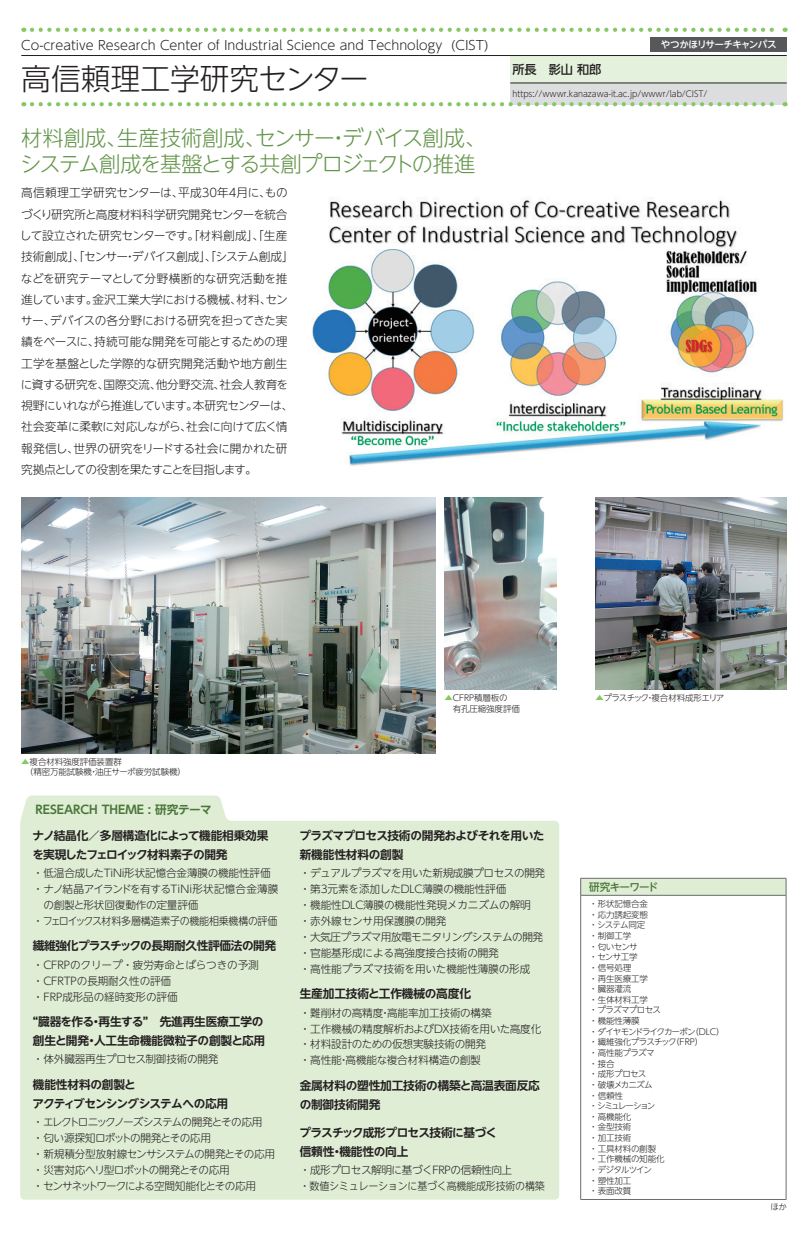
<style>
.page{position:relative;width:808px;height:1238px;background:#fff}
.page>*{position:absolute;margin:0;border:0;box-sizing:border-box;transform-origin:0 0}
.t1{font:300 29.7px "UD Shin Go NT Pr 6 N";color:#231f20}
.t2{font:300 21.3px/25.5px "UD Shin Go NT Pr 6 N";letter-spacing:-.065em;color:#63954a}
.t3{font:300 21.3px "UD Shin Go NT Pr 6 N";letter-spacing:-.045em;color:#63954a}
.t4{font:300 12.75px "UD Shin Go NT Pr 6 N";color:#231f20}
.t5{font:500 12.15px "UD Shin Go NT Pr 6 N";color:#231f20}
.t6{font:300 11.7px/21.3px "UD Shin Go NT Pr 6 N";letter-spacing:-.03em;color:#231f20}
.t7{font:700 11.7px/19.2px "UD Shin Go NT Pr 6 N De";letter-spacing:-.025em;color:#231f20}
.t8{font:300 11.7px/21.3px "UD Shin Go NT Pr 6 N";letter-spacing:-.085em;color:#231f20}
.t9{font:700 11.7px/19.2px "UD Shin Go NT Pr 6 N De";letter-spacing:-.045em;color:#231f20}
.t10{font:300 11.7px/21.3px "UD Shin Go NT Pr 6 N";letter-spacing:-.055em;color:#231f20}
.t11{font:300 11.7px "UD Shin Go NT Pr 6 N";color:#231f20}
.t12{font:300 11.7px "UD Shin Go NT Pr 6 N";letter-spacing:.02em;color:#231f20}
.t13{font:700 11.7px "UD Shin Go NT Pr 6 N De";color:#4a7639}
.t14{font:300 11.7px "UD Shin Go NT Pr 6 N";letter-spacing:.005em;color:#231f20}
.t15{font:300 11.7px "UD Shin Go NT Pr 6 N";letter-spacing:-.065em;color:#231f20}
.t16{font:300 10.65px/15.9px "UD Shin Go NT Pr 6 N";letter-spacing:-.015em;color:#231f20}
.t17{font:300 10.65px/15.9px "UD Shin Go NT Pr 6 N";letter-spacing:-.085em;color:#231f20}
.t18{font:500 10.65px "UD Shin Go NT Pr 6 N";letter-spacing:-.075em;color:#4a7639}
.t19{font:500 9.6px "UD Shin Go NT Pr 6 N";letter-spacing:-.055em;color:#fff}
.t20{font:300 8.55px/10.6px "UD Shin Go NT Pr 6 N";letter-spacing:-.015em;color:#231f20}
.t21{font:300 8.55px "UD Shin Go NT Pr 6 N";letter-spacing:-.015em;color:#231f20;scale:.93 1}
.t22{font:300 8.55px/10.6px "UD Shin Go NT Pr 6 N";letter-spacing:-.11em;color:#231f20}
.t23{font:300 8.55px "UD Shin Go NT Pr 6 N";letter-spacing:-.055em;color:#231f20}
.s1{color:#87c765}
</style>
<div class="page">
<div style="left:20px;top:795px;width:539px;height:404px;background:#deedd4"></div>
<div style="left:510px;top:55px;width:277px;height:28px;background:#e4f1dc"></div>
<div style="left:510px;top:83px;width:277px;height:21px;background:#dcdddf"></div>
<hr style="left:510px;top:83px;width:277px;height:1px;background:#231f20">
<svg style="left:32px;top:102px;width:753px;height:4px"></svg>
<hr style="left:21px;top:55px;width:766px;height:1px;background:#231f20">
<svg style="left:32px;top:28px;width:753px;height:4px"></svg>
<div style="left:651px;top:37px;width:136px;height:15px;background:#57585a"></div>
<div style="left:581px;top:878px;width:205px;height:17px;background:#deedd4"></div>
<hr style="left:580px;top:878px;width:206px;height:1px;background:#6c6d70">
<svg style="left:580px;top:878px;width:1px;height:17px"></svg>
<svg style="left:786px;top:878px;width:1px;height:17px"></svg>
<hr style="left:580px;top:895px;width:206px;height:1px;background:#6c6d70">
<hr style="left:580px;top:895px;width:1px;height:304px;background:#6c6d70">
<hr style="left:786px;top:895px;width:1px;height:304px;background:#6c6d70">
<hr style="left:580px;top:1199px;width:206px;height:1px;background:#6c6d70">
<img style="left:312px;top:198px;width:472px;height:268px">
<img style="left:595px;top:497px;width:192px;height:192px">
<img style="left:444px;top:497px;width:112px;height:192px">
<img style="left:21px;top:497px;width:415px;height:256px">
<p class="t4" style="left:21px;top:34px;width:422px">Co-creative Research Center of Industrial Science and Technology</p>
<h1 class="t1" style="left:21px;top:55px;width:349px">高信頼理工学研究センター</h1>
<p class="t4" style="left:451px;top:34px;width:40px">(CIST(</p>
<h2 class="t3" style="left:255px;top:121px;width:233px">センサーデバイス創成、</h2>
<h2 class="t3" style="left:117px;top:121px;width:150px">生産技術創成、</h2>
<h2 class="t2" style="left:20px;top:125px;width:457px">材料創成、<br>システム創成を基盤とする共創プロジェクトの推進</h2>
<p class="t6" style="left:265px;top:182px;width:24px">もの</p>
<h2 class="t3" style="left:328px;top:121px;width:23px">・</h2>
<p class="t6" style="left:20px;top:182px;width:275px">高信頼理工学研究センターは、<br>づくり研究所と高度材料科学研究開発センターを統合して設立された研究センターです。「材料創成」、「生産技術創成」、「センサーデバイス創成」、「システム創成「</p>
<p class="t6" style="left:217px;top:182px;width:13px">年</p>
<p class="t6" style="left:178px;top:182px;width:25px">平成</p>
<p class="t6" style="left:236px;top:182px;width:36px">月に、</p>
<p class="t6" style="left:200px;top:182px;width:21px">３０</p>
<p class="t6" style="left:227px;top:182px;width:13px">４</p>
<p class="t6" style="left:124px;top:246px;width:13px">・</p>
<p class="t11" style="left:21px;top:268px;width:268px">などを研究テーマとして分野横断的な研究活動を推</p>
<p class="t6" style="left:266px;top:288px;width:24px">セン</p>
<p class="t14" style="left:93px;top:290px;width:151px">金沢工業大学における機械、</p>
<p class="t6" style="left:50px;top:288px;width:239px;text-indent:-28px">進しています。<br>デバイスの各分野における研究を担ってきた実</p>
<p class="t6" style="left:236px;top:288px;width:37px">材料、</p>
<p class="t6" style="left:21px;top:309px;width:36px">サー、</p>
<p class="t6" style="left:21px;top:331px;width:80px">績をベースに、</p>
<p class="t12" style="left:21px;top:354px;width:268px">工学を基盤とした学際的な研究開発活動や地方創生</p>
<p class="t6" style="left:219px;top:373px;width:70px">社会人教育を</p>
<p class="t6" style="left:94px;top:331px;width:195px">持続可能な開発を可能とするための理</p>
<p class="t6" style="left:21px;top:373px;width:142px">に資する研究を国際交流、</p>
<p class="t6" style="left:98px;top:373px;width:13px">、</p>
<p class="t6" style="left:156px;top:373px;width:71px">他分野交流、</p>
<p class="t10" style="left:186px;top:394px;width:103px;text-indent:-165px">視野にいれながら推進しています。<br>社会に向けて広く情</p>
<p class="t15" style="left:193px;top:396px;width:102px">本研究センターは、</p>
<p class="t6" style="left:73px;top:416px;width:216px;text-indent:-52px">社会変革に柔軟に対応しながら、<br>世界の研究をリードする社会に開かれた研</p>
<p class="t8" style="left:21px;top:437px;width:237px">報発信し、<br>究拠点としての役割を果たすことを目指します。</p>
<p class="t19" style="left:661px;top:36px;width:118px">やつかほリサーチキャンパス</p>
<p class="t5" style="left:512px;top:59px;width:90px">所長　影山和郎</p>
<p class="t21" style="left:512px;top:87px;width:211px">https://wwwr.kanazawa .i t- ac j p. /wwwr/lab/CIST/</p>
<p class="t20" style="left:21px;top:755px;width:166px"><span class="s1">▲</span>複合材料強度評価装置群<br>　（精密万能試験機油圧サーボ疲労試験機(</p>
<p class="t20" style="left:89px;top:766px;width:10px">・</p>
<p class="t13" style="left:36px;top:800px;width:178px">RESEARCH THEME : 研究テーマ</p>
<p class="t7" style="left:32px;top:825px;width:238px">ナノ結晶化／多層構造化によって機能相乗効果を実現したフェロイック材料素子の開発</p>
<p class="t16" style="left:33px;top:864px;width:239px">・低温合成したTiNi形状記憶合金薄膜の機能性評価</p>
<p class="t16" style="left:33px;top:880px;width:247px">・ナノ結晶アイランドを有するTiNi形状記憶合金薄膜</p>
<p class="t16" style="left:43px;top:896px;width:157px">の創製と形状回復動作の定量評価</p>
<p class="t16" style="left:33px;top:912px;width:246px">・フェロイックス材料多層構造素子の機能相乗機構の評価</p>
<p class="t7" style="left:33px;top:936px;width:245px">繊維強化プラスチックの長期耐久性評価法の開発</p>
<p class="t16" style="left:33px;top:956px;width:227px">・CFRPのクリープ・疲労寿命とばらつきの予測・CFRTPの長期耐久性の評価<br>・FRP成形品の経時変形の評価</p>
<p class="t7" style="left:33px;top:1011px;width:232px">“臓器を作る再生する”　先進再生医療工学の</p>
<p class="t7" style="left:33px;top:1011px;width:234px;text-indent:57px">・<br>創生と開発人工生命機能微粒子の創製と応用</p>
<p class="t7" style="left:86px;top:1030px;width:13px">・</p>
<p class="t16" style="left:33px;top:1050px;width:187px">・体外臓器再生プロセス制御技術の開発</p>
<p class="t9" style="left:33px;top:1074px;width:197px">機能性材料の創製と<br>アクティブセンシングシステムへの応用</p>
<p class="t17" style="left:33px;top:1113px;width:244px">・エレクトロニックノーズシステムの開発とその応用・匂い源探知ロボットの開発とその応用<br>・新規積分型放射線センサシステムの開発とその応用・災害対応ヘリ型ロボットの開発とその応用<br>・センサネットワークによる空間知能化とその応用</p>
<p class="t20" style="left:453px;top:692px;width:69px;text-indent:-8px"><span class="s1">▲</span>CFRP積層板の<br>有孔圧縮強度評価</p>
<p class="t7" style="left:299px;top:825px;width:247px">プラズマプロセス技術の開発およびそれを用いた新機能性材料の創製</p>
<p class="t16" style="left:300px;top:864px;width:247px">・デュアルプラズマを用いた新規成膜プロセスの開発・第3元素を添加したDLC薄膜の機能性評価<br>・機能性DLC薄膜の機能性発現メカニズムの解明<br>・赤外線センサ用保護膜の開発<br>・大気圧プラズマ用放電モニタリングシステムの開発・官能基形成による高強度接合技術の開発<br>・高性能プラズマ技術を用いた機能性薄膜の形成</p>
<p class="t7" style="left:300px;top:983px;width:173px">生産加工技術と工作機械の高度化</p>
<p class="t16" style="left:300px;top:1004px;width:193px">・難削材の高精度高能率加工技術の構築</p>
<p class="t16" style="left:300px;top:1004px;width:243px;text-indent:80px">・<br>・工作機械の精度解析およびDX技術を用いた高度化・材料設計のための仮想実験技術の開発<br>・高性能高機能な複合材料構造の創製</p>
<p class="t16" style="left:338px;top:1051px;width:12px">・</p>
<p class="t7" style="left:300px;top:1075px;width:242px">金属材料の塑性加工技術の構築と高温表面反応の制御技術開発</p>
<p class="t7" style="left:299px;top:1122px;width:199px">プラスチック成形プロセス技術に基づく信頼性機能性の向上</p>
<p class="t7" style="left:331px;top:1141px;width:13px">・</p>
<p class="t16" style="left:300px;top:1161px;width:247px">・成形プロセス解明に基づくFRPの信頼性向上<br>・数値シミュレーションに基づく高機能成形技術の構築</p>
<p class="t23" style="left:595px;top:690px;width:130px"><span class="s1">▲</span>プラスチック複合材料成形エリア</p>
<p class="t20" style="left:646px;top:692px;width:10px">・</p>
<p class="t18" style="left:589px;top:878px;width:71px">研究キーワード</p>
<p class="t20" style="left:589px;top:898px;width:73px">・形状記憶合金<br>・応力誘起変態<br>・システム同定<br>・制御工学<br>・匂いセンサ<br>・センサ工学<br>・信号処理<br>・再生医療工学<br>・臓器灌流<br>・生体材料工学<br>・プラズマプロセス・機能性薄膜</p>
<p class="t22" style="left:671px;top:1025px;width:34px;text-indent:-82px">・ダイヤモンドライクカーボン（FRP(</p>
<p class="t20" style="left:691px;top:1025px;width:36px">（DLC(</p>
<p class="t20" style="left:589px;top:1036px;width:89px">・繊維強化プラスチック・高性能プラズマ<br>・接合<br>・成形プロセス<br>・破壊メカニズム<br>・信頼性<br>・シミュレーション<br>・高機能化<br>・金型技術<br>・加工技術<br>・工具材料の創製<br>・工作機械の知能化<br>・デジタルツイン<br>・塑性加工<br>・表面改質</p>
<p class="t20" style="left:770px;top:1201px;width:18px">ほか</p>
</div>
